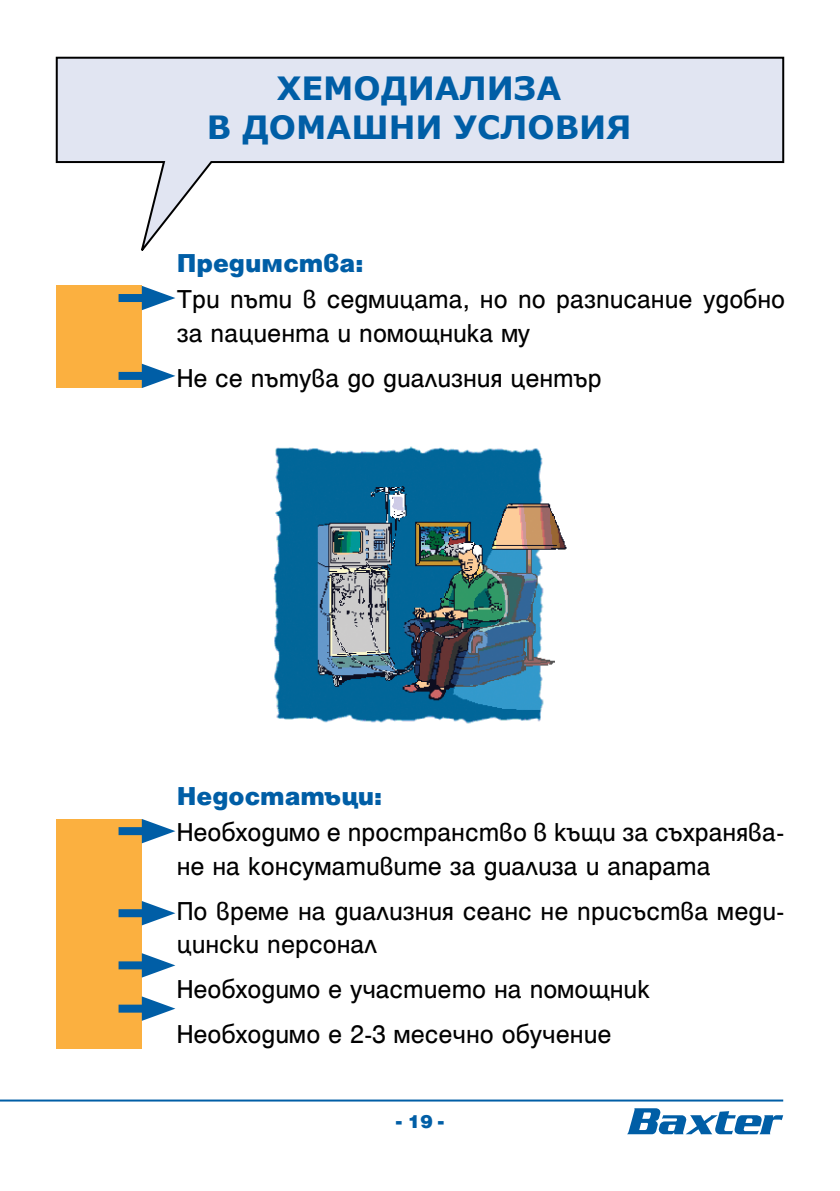
<style>
.page{position:relative;width:840px;height:1191px;background:#fff}
.page>*{position:absolute;margin:0;border:0;box-sizing:border-box;transform-origin:0 0}
.t1{font:700 32px/38.4px "Verdana";color:#005ea6;text-align:center}
.t2{font:28px/33.6px "Helen Bg";color:#000}
.t3{font:900 28px "Helen Bg";color:#005ea6}
.t4{font:900 20px "Helen Bg";color:#005ea6}
</style>
<div class="page">
<svg style="left:627px;top:1108px;width:155px;height:26px"></svg>
<hr style="left:0;top:1099px;width:782px;height:2px;background:#005ea6">
<svg style="left:55px;top:56px;width:729px;height:195px"></svg>
<div style="left:57px;top:286px;width:85px;height:102px;background:#fbb040"></div>
<div style="left:57px;top:819px;width:85px;height:229px;background:#fbb040"></div>
<div style="left:118px;top:294px;width:38px;height:8px;background:#005ea6"></div>
<svg style="left:142px;top:286px;width:33px;height:24px"></svg>
<div style="left:118px;top:372px;width:38px;height:8px;background:#005ea6"></div>
<svg style="left:142px;top:364px;width:33px;height:24px"></svg>
<div style="left:118px;top:827px;width:38px;height:8px;background:#005ea6"></div>
<svg style="left:142px;top:819px;width:33px;height:24px"></svg>
<div style="left:118px;top:909px;width:38px;height:8px;background:#005ea6"></div>
<svg style="left:142px;top:901px;width:33px;height:24px"></svg>
<div style="left:118px;top:961px;width:38px;height:8px;background:#005ea6"></div>
<svg style="left:142px;top:953px;width:33px;height:24px"></svg>
<div style="left:118px;top:1004px;width:38px;height:8px;background:#005ea6"></div>
<svg style="left:142px;top:996px;width:33px;height:24px"></svg>
<img style="left:273px;top:446px;width:294px;height:278px">
<p class="t1" style="left:206px;top:69px;width:426px">ХЕМОДИАЛИЗА<br>В ДОМАШНИ УСЛОВИЯ</p>
<p class="t3" style="left:177px;top:247px;width:188px">Предимства:</p>
<p class="t2" style="left:177px;top:282px;width:609px">Три пъти в седмицата, но по разписание удобно за пациента и помощника му</p>
<p class="t2" style="left:177px;top:360px;width:426px">Не се пътува до диализния център</p>
<p class="t3" style="left:177px;top:779px;width:207px">Недостатъци:</p>
<p class="t2" style="left:177px;top:815px;width:609px">Необходимо е пространство в къщи за съхранява&shy;не на консумативите за диализа и апарата</p>
<p class="t2" style="left:177px;top:893px;width:609px">По време на диализния сеанс не присъства меди&shy;цински персонал</p>
<p class="t2" style="left:177px;top:966px;width:474px;line-height:45px">Необходимо е участието на помощник<br>Необходимо е 2-3 месечно обучение</p>
<p class="t4" style="left:396px;top:1110px;width:49px">- 19 -</p>
</div>
